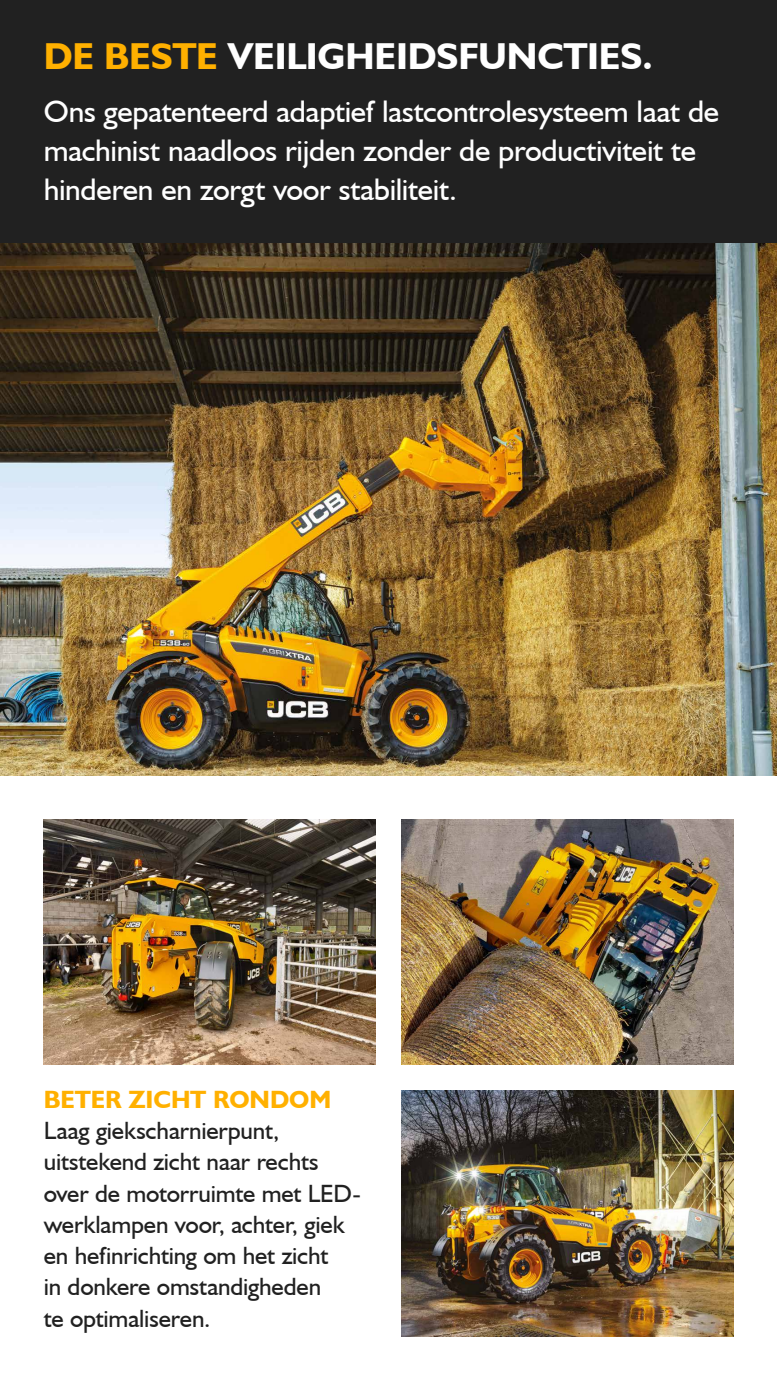
<style>
.page{position:relative;width:777px;height:1380px;background:#fff}
.page>*{position:absolute;margin:0;border:0;box-sizing:border-box;transform-origin:0 0}
.t1{font:700 37.5px "JCB Euro";letter-spacing:-.005em;color:#fff}
.t2{font:31.25px/39.1px "JCB Euro Roman";letter-spacing:-.01em;color:#fff}
.t3{font:25px/31.2px "JCB Euro Roman";letter-spacing:-.005em;color:#212121}
.t4{font:700 25px "JCB Euro";letter-spacing:-.005em;color:#ffb000}
.s1{color:#ffb000}
</style>
<div class="page">
<img style="left:401px;top:1091px;width:331px;height:245px">
<img style="left:0;top:243px;width:776px;height:532px">
<img style="left:401px;top:819px;width:331px;height:246px">
<img style="left:44px;top:819px;width:331px;height:246px">
<div style="left:0;top:0;width:776px;height:243px;background:#212121"></div>
<h1 class="t1" style="left:44px;top:41px;width:610px"><span class="s1">DE BESTE</span> VEILIGHEIDSFUNCTIES.</h1>
<p class="t2" style="left:44px;top:94px;width:676px">Ons gepatenteerd adaptief lastcontrolesysteem laat de machinist naadloos rijden zonder de productiviteit te hinderen en zorgt voor stabiliteit.</p>
<p class="t4" style="left:44px;top:1089px;width:289px">BETER ZICHT RONDOM</p>
<p class="t3" style="left:44px;top:1117px;width:318px">Laag giekscharnierpunt, uitstekend zicht naar rechts over de motorruimte met LED&shy;werklampen voor, achter, giek en hefinrichting om het zicht<br>in donkere omstandigheden<br>te optimaliseren.</p>
</div>
